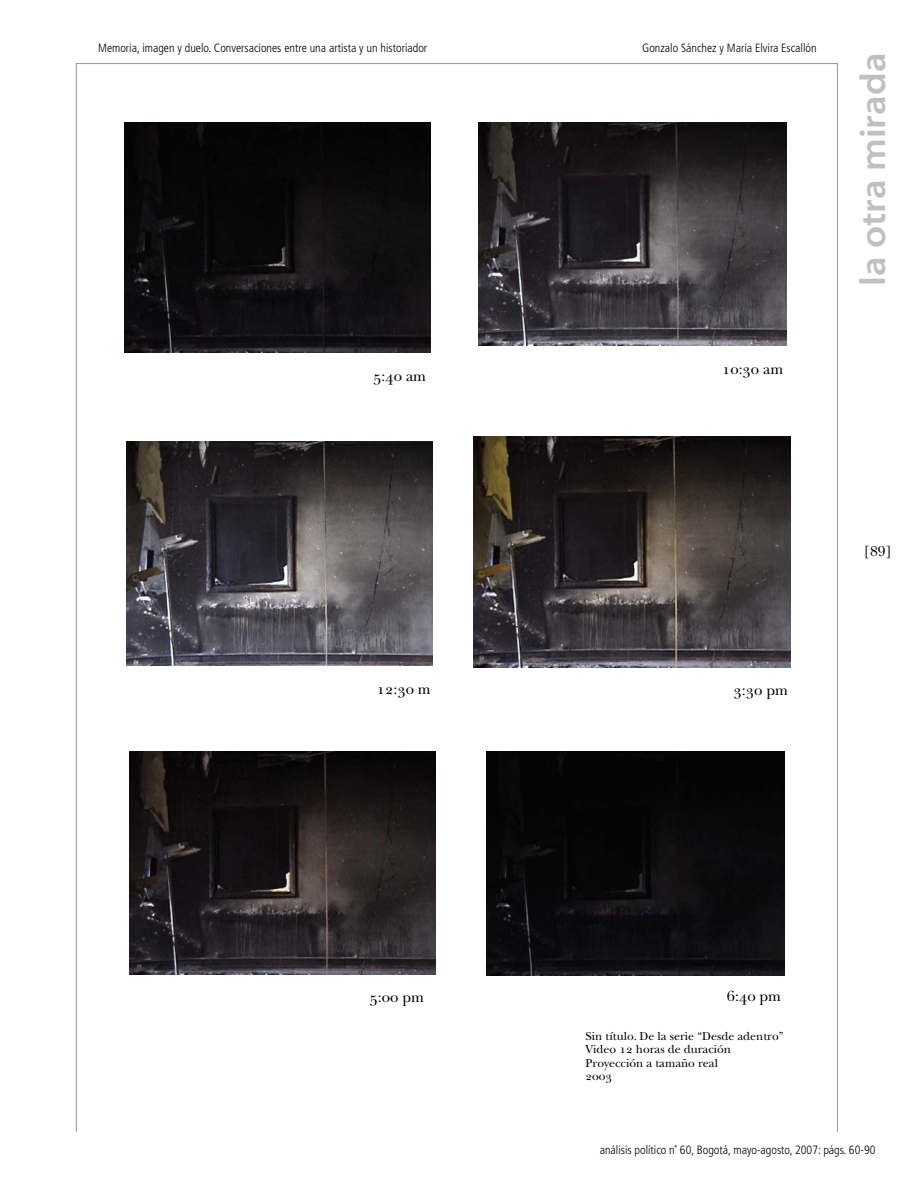
<style>
.page{position:relative;width:918px;height:1188px;background:#fff}
.page>*{position:absolute;margin:0;border:0;box-sizing:border-box;transform-origin:0 0}
.t1{font:36px "Myriad MM 565 700";color:#c0c0c0}
.fuente{font:15px "New Baskerville SC";color:#000}
.t2{font:15px "New Baskerville";color:#000}
.t3{font:300 condensed 12px "Frutiger";color:#000}
.pie_de_foto{font:12px/13.5px "New Baskerville";color:#000}
.s1{font-family:"New Baskerville"}
.s2{font-family:"New Baskerville SC"}
</style>
<div class="page">
<img style="left:125px;top:123px;width:306px;height:230px">
<img style="left:474px;top:437px;width:316px;height:230px">
<img style="left:129px;top:751px;width:306px;height:224px">
<img style="left:486px;top:751px;width:299px;height:224px">
<img style="left:479px;top:123px;width:307px;height:222px">
<img style="left:126px;top:441px;width:306px;height:225px">
<p class="t3" style="left:98px;top:41px;width:331px">Memoria, imagen y duelo. Conversaciones entre una artista y un historiador</p>
<p class="t3" style="left:642px;top:41px;width:176px">Gonzalo Sánchez y María Elvira Escallón</p>
<p class="fuente" style="left:373px;top:367px;width:54px">5:40 <span class="s1">am</span></p>
<p class="fuente" style="left:722px;top:360px;width:63px">10:30 <span class="s1">am</span></p>
<h1 class="t1" style="left:856px;top:286px;width:235px;rotate:-90deg">la otra mirada</h1>
<p class="fuente" style="left:377px;top:681px;width:56px">12:30 <span class="s1">m</span></p>
<p class="fuente" style="left:734px;top:681px;width:56px">3:30 <span class="s1">pm</span></p>
<p class="t2" style="left:863px;top:542px;width:30px">[89]</p>
<p class="fuente" style="left:370px;top:988px;width:56px">5:00 <span class="s1">pm</span></p>
<p class="fuente" style="left:727px;top:988px;width:56px">6:40 <span class="s1">pm</span></p>
<p class="pie_de_foto" style="left:586px;top:1029px;width:199px">Sin título. De la serie “Desde adentro”<br>Video <span class="s2">12</span> horas de duración<br>Proyección a tamaño real<br><span class="s2">2003</span></p>
<p class="t3" style="left:600px;top:1143px;width:277px">análisis político n˚ 60, Bogotá, mayo-agosto, 2007: págs. 60-90</p>
</div>
